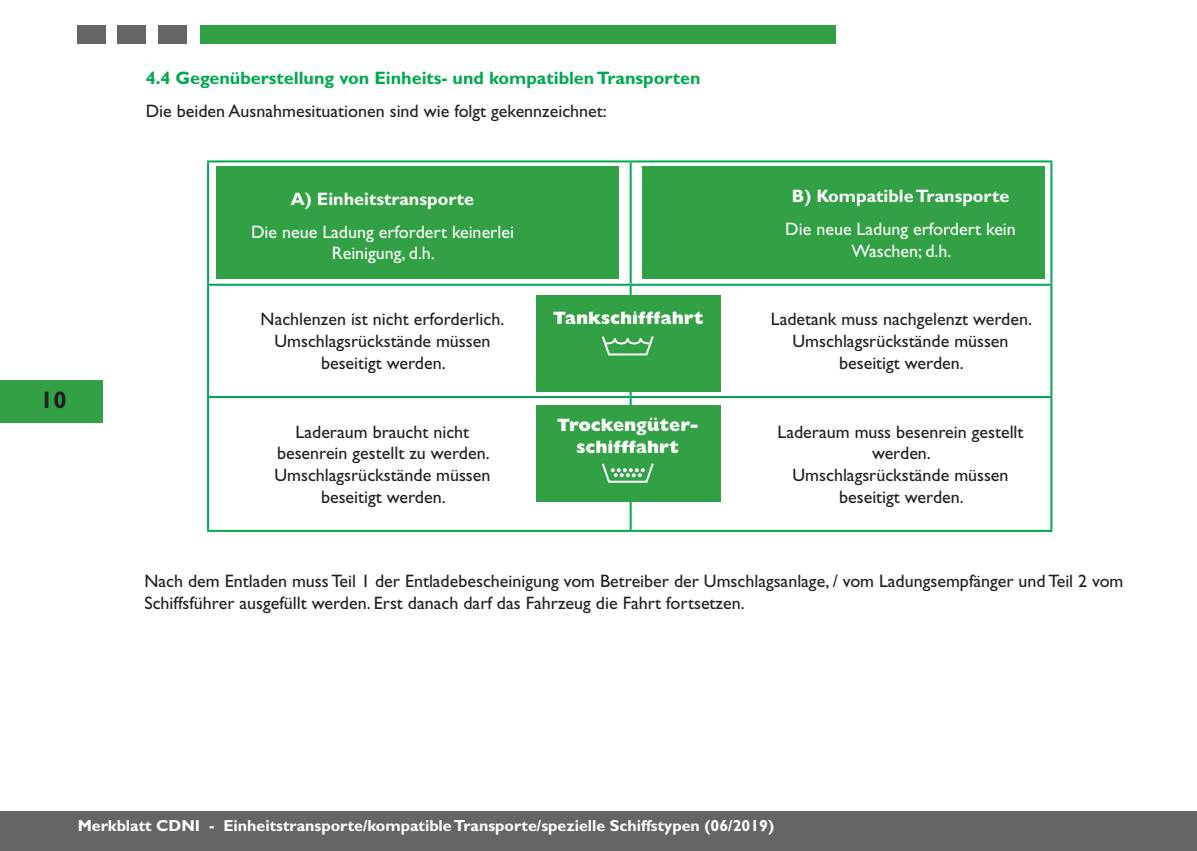
<style>
.page{position:relative;width:1197px;height:851px;background:#fff}
.page>*{position:absolute;margin:0;border:0;box-sizing:border-box;transform-origin:0 0}
.t1{font:700 24px "Gill Sans Std";color:#231f20}
.t2{font:18px/21.6px "Gill Sans Std";color:#231f20;text-align:center}
.t3{font:18px/21.6px "Gill Sans Std";color:#fff;text-align:center}
.t4{font:700 18px "Gill Sans Std";color:#00a84e}
.t5{font:700 18px "Gill Sans Std";color:#fff}
.t6{font:800 18px/21.6px "Gill Sans Std";color:#fff;text-align:center}
.t7{font:700 16px "Gill Sans Std";color:#fff}
</style>
<div class="page">
<div style="left:201px;top:25px;width:634px;height:19px;background:#32a044"></div>
<div style="left:158px;top:25px;width:28px;height:19px;background:#656568"></div>
<div style="left:117px;top:25px;width:29px;height:19px;background:#656568"></div>
<div style="left:78px;top:25px;width:28px;height:19px;background:#656568"></div>
<div style="left:0;top:811px;width:1196px;height:39px;background:#656568"></div>
<div style="left:0;top:380px;width:103px;height:42px;background:#32a044"></div>
<div style="left:216px;top:166px;width:402px;height:113px;background:#32a044"></div>
<div style="left:642px;top:166px;width:402px;height:113px;background:#32a044"></div>
<hr style="left:207px;top:396px;width:423px;height:2px;background:#00a84e">
<hr style="left:207px;top:398px;width:2px;height:131px;background:#00a84e">
<hr style="left:629px;top:398px;width:2px;height:131px;background:#00a84e">
<hr style="left:207px;top:529px;width:423px;height:2px;background:#00a84e">
<hr style="left:207px;top:160px;width:423px;height:2px;background:#00a84e">
<hr style="left:207px;top:162px;width:2px;height:122px;background:#00a84e">
<hr style="left:630px;top:160px;width:422px;height:2px;background:#00a84e">
<hr style="left:629px;top:162px;width:2px;height:122px;background:#00a84e">
<hr style="left:1050px;top:162px;width:2px;height:122px;background:#00a84e">
<hr style="left:207px;top:284px;width:423px;height:2px;background:#00a84e">
<hr style="left:207px;top:286px;width:2px;height:110px;background:#00a84e">
<hr style="left:630px;top:284px;width:422px;height:2px;background:#00a84e">
<hr style="left:629px;top:286px;width:2px;height:110px;background:#00a84e">
<hr style="left:1050px;top:286px;width:2px;height:110px;background:#00a84e">
<hr style="left:630px;top:396px;width:422px;height:2px;background:#00a84e">
<hr style="left:1050px;top:398px;width:2px;height:131px;background:#00a84e">
<hr style="left:630px;top:529px;width:422px;height:2px;background:#00a84e">
<div style="left:536px;top:295px;width:184px;height:96px;background:#32a044"></div>
<div style="left:536px;top:405px;width:184px;height:97px;background:#32a044"></div>
<svg style="left:602px;top:336px;width:52px;height:20px"></svg>
<svg style="left:601px;top:463px;width:53px;height:20px"></svg>
<h1 class="t1" style="left:40px;top:386px;width:28px">10</h1>
<p class="t4" style="left:146px;top:68px;width:556px">4.4 Gegenüberstellung von Einheits- und kompatiblen Transporten</p>
<p class="t2" style="left:146px;top:100px;width:462px">Die beiden Ausnahmesituationen sind wie folgt gekennzeichnet:</p>
<p class="t5" style="left:291px;top:188px;width:185px">A) Einheitstransporte</p>
<p class="t3" style="left:251px;top:221px;width:264px">Die neue Ladung erfordert keinerlei<br>Reinigung, d.h.</p>
<p class="t5" style="left:791px;top:185px;width:219px">B) Kompatible Transporte</p>
<p class="t3" style="left:785px;top:218px;width:232px">Die neue Ladung erfordert kein<br>Waschen; d.h.</p>
<p class="t6" style="left:553px;top:307px;width:152px">Tankschifffahrt</p>
<p class="t2" style="left:260px;top:308px;width:245px">Nachlenzen ist nicht erforderlich.<br>Umschlagsrückstände müssen beseitigt werden.</p>
<p class="t2" style="left:770px;top:308px;width:262px">Ladetank muss nachgelenzt werden.<br>Umschlagsrückstände müssen beseitigt werden.</p>
<p class="t6" style="left:557px;top:414px;width:142px">Trockengüter&shy;schifffahrt</p>
<p class="t2" style="left:274px;top:421px;width:217px">Laderaum braucht nicht besenrein gestellt zu werden.<br>Umschlagsrückstände müssen beseitigt werden.</p>
<p class="t2" style="left:777px;top:421px;width:247px">Laderaum muss besenrein gestellt werden.<br>Umschlagsrückstände müssen beseitigt werden.</p>
<p class="t2" style="left:144px;top:570px;width:980px;text-align:left">Nach dem Entladen muss Teil 1 der Entladebescheinigung vom Betreiber der Umschlagsanlage, / vom Ladungsempfänger und Teil 2 vom<br>Schiffsführer ausgefüllt werden. Erst danach darf das Fahrzeug die Fahrt fortsetzen.</p>
<p class="t7" style="left:78px;top:815px;width:698px">Merkblatt CDNI - Einheitstransporte/kompatible Transporte/spezielle Schiffstypen (06/2019)</p>
</div>
